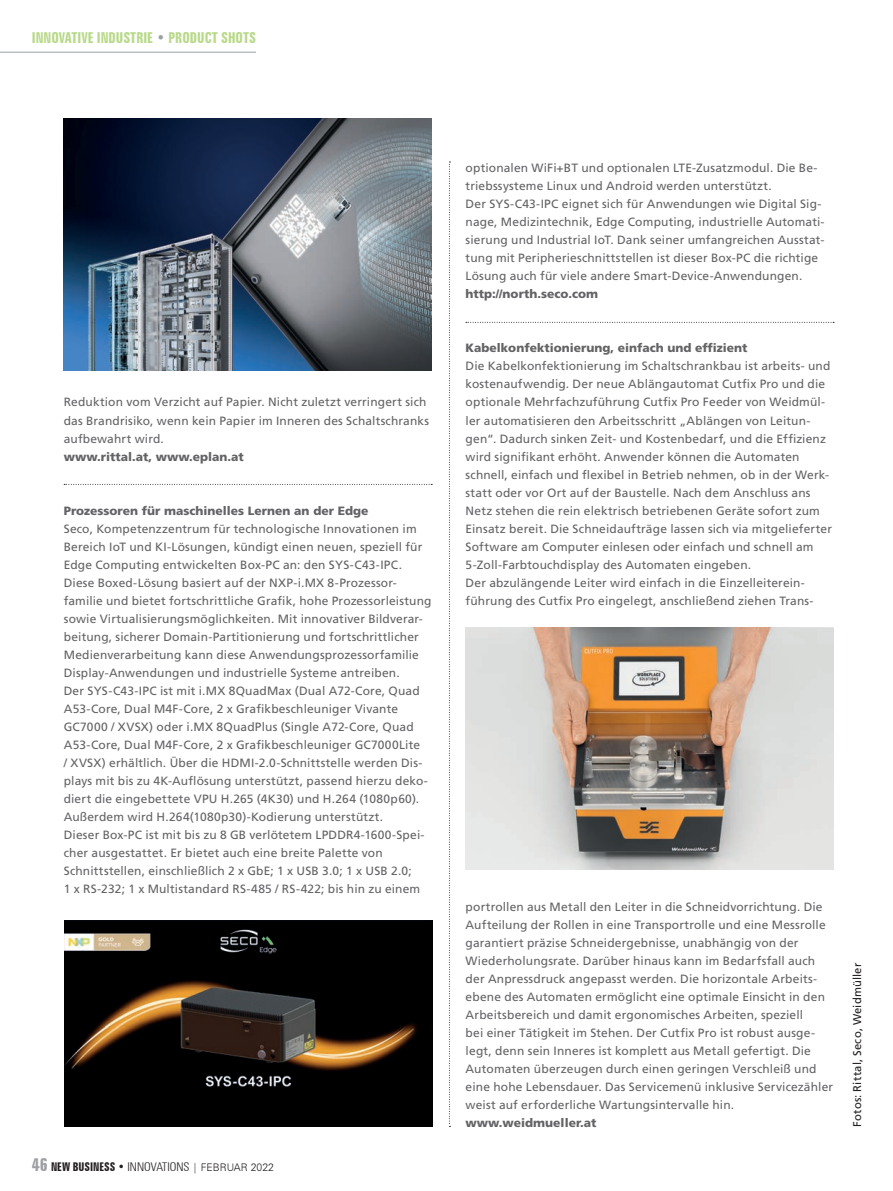
<style>
.page{position:relative;width:893px;height:1191px;background:#fff}
.page>*{position:absolute;margin:0;border:0;box-sizing:border-box;transform-origin:0 0}
.t1{font:700 extra-condensed 15px "Zurich BT";color:#b8d989}
.t2{font:12px/18px "Frutiger LT Std";letter-spacing:.01em;color:#636366}
.t3{font:900 12px "Frutiger LT Std";color:#636366}
.t4{font:700 extra-condensed 12px "Zurich BT";color:#231f20}
.t5{font:11.25px "Frutiger LT Std";letter-spacing:.015em;color:#231f20}
.s1{color:#9d9fa2}
.s2{font-size:18px;color:#9d9fa2}
.s3{font-weight:300;font-stretch:condensed}
.s4{font-weight:300;font-stretch:normal;font-size:10.5px}
</style>
<div class="page">
<hr style="left:0;top:52px;width:256px;height:1px;background:#9d9fa2">
<svg style="left:64px;top:484px;width:368px;height:1px"></svg>
<svg style="left:466px;top:322px;width:368px;height:1px"></svg>
<svg style="left:449px;top:162px;width:1px;height:965px"></svg>
<img style="left:64px;top:921px;width:368px;height:205px">
<img style="left:466px;top:627px;width:367px;height:242px">
<img style="left:64px;top:118px;width:368px;height:252px">
<p class="t1" style="left:32px;top:29px;width:226px">INNOVATIVE INDUSTRIE <span class="s1">•</span> PRODUCT SHOTS</p>
<p class="t2" style="left:64px;top:393px;width:367px">Reduktion vom Verzicht auf Papier. Nicht zuletzt verringert sich das Brandrisiko, wenn kein Papier im Inneren des Schaltschranks aufbewahrt wird.</p>
<p class="t3" style="left:64px;top:449px;width:182px">www.rittal.at, www.eplan.at</p>
<p class="t3" style="left:64px;top:503px;width:306px">Prozessoren für maschinelles Lernen an der Edge</p>
<p class="t2" style="left:64px;top:519px;width:369px">Seco, Kompetenzzentrum für technologische Innovationen im Bereich IoT und KI-Lösungen, kündigt einen neuen, speziell für Edge Computing entwickelten Box-PC an: den SYS-C43-IPC.<br>Diese Boxed-Lösung basiert auf der NXP-i.MX 8-Prozessor&shy;familie und bietet fortschrittliche Grafik, hohe Prozessorleistung sowie Virtualisierungsmöglichkeiten. Mit innovativer Bildverar&shy;beitung, sicherer Domain-Partitionierung und fortschrittlicher Medienverarbeitung kann diese Anwendungsprozessorfamilie Display-Anwendungen und industrielle Systeme antreiben.<br>Der SYS-C43-IPC ist mit i.MX 8QuadMax (Dual A72-Core, Quad A53-Core, Dual M4F-Core, 2 x Grafikbeschleuniger Vivante GC7000 / XVSX) oder i.MX 8QuadPlus (Single A72-Core, Quad A53-Core, Dual M4F-Core, 2 x Grafikbeschleuniger GC7000Lite<br>/ XVSX) erhältlich. Über die HDMI-2.0-Schnittstelle werden Dis&shy;plays mit bis zu 4K-Auflösung unterstützt, passend hierzu deko&shy;diert die eingebettete VPU H.265 (4K30) und H.264 (1080p60).<br>Außerdem wird H.264(1080p30)-Kodierung unterstützt.<br>Dieser Box-PC ist mit bis zu 8 GB verlötetem LPDDR4-1600-Spei&shy;cher ausgestattet. Er bietet auch eine breite Palette von Schnittstellen, einschließlich 2 x GbE; 1 x USB 3.0; 1 x USB 2.0;<br>1 x RS-232; 1 x Multistandard RS-485 / RS-422; bis hin zu einem</p>
<p class="t4" style="left:32px;top:1159px;width:244px"><span class="s2">46</span> NEW BUSINESS • <span class="s3">INNOVATIONS</span> <span class="s4">| FEBRUAR 2022</span></p>
<p class="t2" style="left:466px;top:159px;width:360px">optionalen WiFi+BT und optionalen LTE-Zusatzmodul. Die Be&shy;triebssysteme Linux und Android werden unterstützt.<br>Der SYS-C43-IPC eignet sich für Anwendungen wie Digital Sig&shy;nage, Medizintechnik, Edge Computing, industrielle Automati&shy;sierung und Industrial IoT. Dank seiner umfangreichen Ausstat&shy;tung mit Peripherieschnittstellen ist dieser Box-PC die richtige Lösung auch für viele andere Smart-Device-Anwendungen.</p>
<p class="t3" style="left:466px;top:287px;width:134px">http://north.seco.com</p>
<p class="t3" style="left:466px;top:341px;width:283px">Kabelkonfektionierung, einfach und effizient</p>
<p class="t2" style="left:466px;top:357px;width:368px">Die Kabelkonfektionierung im Schaltschrankbau ist arbeits- und kostenaufwendig. Der neue Ablängautomat Cutfix Pro und die optionale Mehrfachzuführung Cutfix Pro Feeder von Weidmül&shy;ler automatisieren den Arbeitsschritt „Ablängen von Leitun&shy;gen“. Dadurch sinken Zeit- und Kostenbedarf, und die Effizienz wird signifikant erhöht. Anwender können die Automaten schnell, einfach und flexibel in Betrieb nehmen, ob in der Werk&shy;statt oder vor Ort auf der Baustelle. Nach dem Anschluss ans Netz stehen die rein elektrisch betriebenen Geräte sofort zum Einsatz bereit. Die Schneidaufträge lassen sich via mitgelieferter Software am Computer einlesen oder einfach und schnell am 5-Zoll-Farbtouchdisplay des Automaten eingeben.<br>Der abzulängende Leiter wird einfach in die Einzelleiterein&shy;führung des Cutfix Pro eingelegt, anschließend ziehen Trans-</p>
<p class="t2" style="left:466px;top:897px;width:369px">portrollen aus Metall den Leiter in die Schneidvorrichtung. Die Aufteilung der Rollen in eine Transportrolle und eine Messrolle garantiert präzise Schneidergebnisse, unabhängig von der Wiederholungsrate. Darüber hinaus kann im Bedarfsfall auch der Anpressdruck angepasst werden. Die horizontale Arbeits&shy;ebene des Automaten ermöglicht eine optimale Einsicht in den Arbeitsbereich und damit ergonomisches Arbeiten, speziell<br>bei einer Tätigkeit im Stehen. Der Cutfix Pro ist robust ausge&shy;legt, denn sein Inneres ist komplett aus Metall gefertigt. Die Automaten überzeugen durch einen geringen Verschleiß und eine hohe Lebensdauer. Das Servicemenü inklusive Servicezähler weist auf erforderliche Wartungsintervalle hin.</p>
<p class="t3" style="left:466px;top:1115px;width:132px">www.weidmueller.at</p>
<p class="t5" style="left:850px;top:1126px;width:165px;rotate:-90deg">Fotos: Rittal, Seco, Weidmüller</p>
</div>
